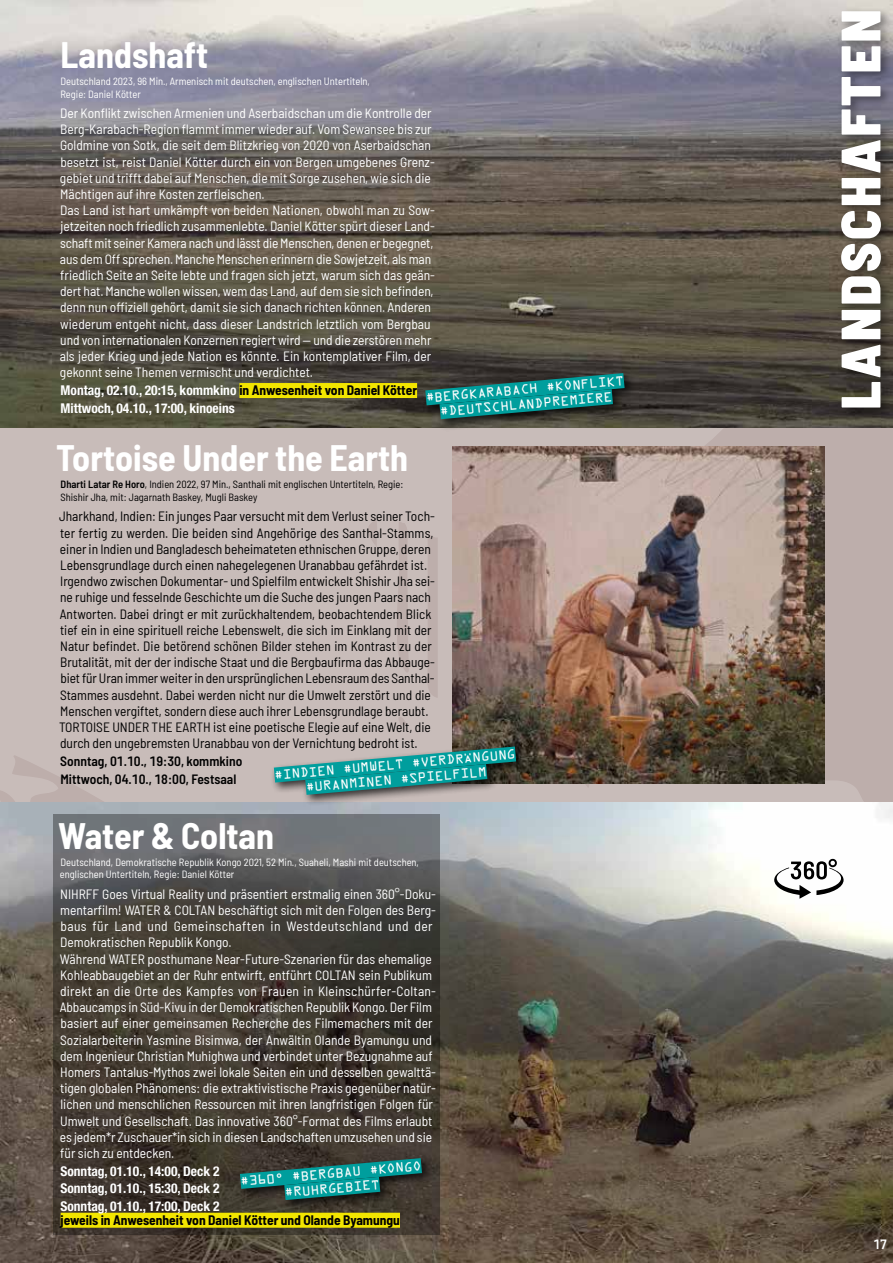
<style>
.page{position:relative;width:893px;height:1263px;background:#fff}
.page>*{position:absolute;margin:0;border:0;box-sizing:border-box;transform-origin:0 0}
.t1{font:900 semi-condensed 55.5px "Barlow";letter-spacing:.05em;color:#fff}
.t2{font:700 semi-condensed 36px "Barlow";color:#fff}
.t3{font:semi-condensed 13.5px/16.2px "Barlow";color:#fff}
.t4{font:semi-condensed 13.5px/16.2px "Barlow";color:#000}
.t5{font:700 condensed 13.5px/17.7px "Helvetica Neue LT Std";color:#fff}
.t6{font:600 semi-condensed 13.5px/17.7px "Barlow";color:#000}
.t7{font:700 semi-condensed 13.5px "Barlow";color:#000}
.t8{font:600 semi-condensed 13.5px "Barlow";color:#fff}
.t9{font:12px/15px "OCRA Std";color:#fff;text-align:center}
.t10{font:semi-condensed 10.5px/12.6px "Barlow";color:#fff}
.t11{font:semi-condensed 10.5px/12.6px "Barlow";color:#000}
.s1{font-family:"Barlow";font-stretch:semi-condensed;color:#000}
.s2{font-weight:600}
</style>
<div class="page">
<div style="left:0;top:428px;width:893px;height:375px;background:#bdaeab"></div>
<svg style="left:0;top:428px;width:869px;height:375px;fill:#c8bcb9"></svg>
<img style="left:0;top:803px;width:893px;height:460px">
<img style="left:0;top:0;width:893px;height:428px">
<img style="left:453px;top:446px;width:372px;height:338px">
<svg style="left:53px;top:814px;width:387px;height:421px;background:#48433d"></svg>
<div style="left:239px;top:383px;width:178px;height:15px;background:#f2e500"></div>
<div style="left:61px;top:1213px;width:339px;height:15px;background:#f2e500"></div>
<div style="left:838px;top:7px;width:55px;height:413px;background:#000;opacity:.4"></div>
<div style="left:237px;top:1155px;width:197px;height:57px;background:#000;opacity:.75"></div>
<svg style="left:224px;top:1149px;width:214px;height:60px;background:#285650"></svg>
<div style="left:422px;top:370px;width:215px;height:61px;background:#c8bcb9"></div>
<svg style="left:410px;top:364px;width:230px;height:64px;background:#276059"></svg>
<div style="left:270px;top:743px;width:258px;height:64px;background:#000;opacity:.75"></div>
<svg style="left:258px;top:738px;width:274px;height:66px"></svg>
<svg style="left:774px;top:859px;width:70px;height:40px"></svg>
<h2 class="t2" style="left:61px;top:29px;width:149px">Landshaft</h2>
<p class="t10" style="left:60px;top:74px;width:311px">Deutschland 2023, 96 Min., Armenisch mit deutschen, englischen Untertiteln,<br>Regie: Daniel Kötter</p>
<p class="t3" style="left:60px;top:104px;width:376px">Der Konflikt zwischen Armenien und Aserbaidschan um die Kontrolle der Berg-Karabach-Region flammt immer wieder auf. Vom Sewansee bis zur Goldmine von Sotk, die seit dem Blitzkrieg von 2020 von Aserbaidschan besetzt ist, reist Daniel Kötter durch ein von Bergen umgebenes Grenz&shy;gebiet und trifft dabei auf Menschen, die mit Sorge zusehen, wie sich die Mächtigen auf ihre Kosten zerfleischen.<br>Das Land ist hart umkämpft von beiden Nationen, obwohl man zu Sow&shy;jetzeiten noch friedlich zusammenlebte. Daniel Kötter spürt dieser Land&shy;schaft mit seiner Kamera nach und lässt die Menschen, denen er begegnet, aus dem Off sprechen. Manche Menschen erinnern die Sowjetzeit, als man friedlich Seite an Seite lebte und fragen sich jetzt, warum sich das geän&shy;dert hat. Manche wollen wissen, wem das Land, auf dem sie sich befinden, denn nun offiziell gehört, damit sie sich danach richten können. Anderen wiederum entgeht nicht, dass dieser Landstrich letztlich vom Bergbau und von internationalen Konzernen regiert wird — und die zerstören mehr als jeder Krieg und jede Nation es könnte. Ein kontemplativer Film, der gekonnt seine Themen vermischt und verdichtet.</p>
<p class="t5" style="left:61px;top:381px;width:358px">Montag, 02.10., 20:15, kommkino <span class="s1">in Anwesenheit von Daniel Kötter<br></span>Mittwoch, 04.10., 17:00, kinoeins</p>
<p class="t9" style="left:425px;top:391px;width:200px;rotate:-5deg">#BERGKARABACH #KONFLIKT #DEUTSCHLANDPREMIERE</p>
<h2 class="t2" style="left:56px;top:432px;width:354px">Tortoise Under the Earth</h2>
<p class="t11" style="left:60px;top:477px;width:344px"><span class="s2">Dharti Latar Re Horo</span>, Indien 2022, 97 Min., Santhali mit englischen Untertiteln, Regie:<br>Shishir Jha, mit: Jagarnath Baskey, Mugli Baskey</p>
<p class="t4" style="left:59px;top:507px;width:377px">Jharkhand, Indien: Ein junges Paar versucht mit dem Verlust seiner Toch&shy;ter fertig zu werden. Die beiden sind Angehörige des Santhal-Stamms, einer in Indien und Bangladesch beheimateten ethnischen Gruppe, deren Lebensgrundlage durch einen nahegelegenen Uranabbau gefährdet ist.<br>Irgendwo zwischen Dokumentar- und Spielfilm entwickelt Shishir Jha sei&shy;ne ruhige und fesselnde Geschichte um die Suche des jungen Paars nach Antworten. Dabei dringt er mit zurückhaltendem, beobachtendem Blick tief ein in eine spirituell reiche Lebenswelt, die sich im Einklang mit der Natur befindet. Die betörend schönen Bilder stehen im Kontrast zu der Brutalität, mit der der indische Staat und die Bergbaufirma das Abbauge&shy;biet für Uran immer weiter in den ursprünglichen Lebensraum des Santhal-Stammes ausdehnt. Dabei werden nicht nur die Umwelt zerstört und die Menschen vergiftet, sondern diese auch ihrer Lebensgrundlage beraubt.<br>TORTOISE UNDER THE EARTH ist eine poetische Elegie auf eine Welt, die durch den ungebremsten Uranabbau von der Vernichtung bedroht ist.</p>
<p class="t6" style="left:60px;top:751px;width:184px">Sonntag, 01.10., 19:30, kommkino<br>Mittwoch, 04.10., 18:00, Festsaal</p>
<p class="t9" style="left:274px;top:768px;width:243px;rotate:-5deg">#INDIEN #UMWELT #VERDRÄNGUNG #URANMINEN #SPIELFILM</p>
<h2 class="t2" style="left:58px;top:810px;width:217px">Water &amp; Coltan</h2>
<p class="t10" style="left:60px;top:855px;width:360px">Deutschland, Demokratische Republik Kongo 2021, 52 Min., Suaheli, Mashi mit deutschen, englischen Untertiteln, Regie: Daniel Kötter</p>
<p class="t3" style="left:60px;top:885px;width:378px">NIHRFF Goes Virtual Reality und präsentiert erstmalig einen 360°-Doku&shy;mentarfilm! WATER &amp; COLTAN beschäftigt sich mit den Folgen des Berg&shy;baus für Land und Gemeinschaften in Westdeutschland und der Demokratischen Republik Kongo.<br>Während WATER posthumane Near-Future-Szenarien für das ehemalige Kohleabbaugebiet an der Ruhr entwirft, entführt COLTAN sein Publikum direkt an die Orte des Kampfes von Frauen in Kleinschürfer-Coltan-Abbaucamps in Süd-Kivu in der Demokratischen Republik Kongo. Der Film basiert auf einer gemeinsamen Recherche des Filmemachers mit der Sozialarbeiterin Yasmine Bisimwa, der Anwältin Olande Byamungu und dem Ingenieur Christian Muhighwa und verbindet unter Bezugnahme auf Homers Tantalus-Mythos zwei lokale Seiten ein und desselben gewalttä&shy;tigen globalen Phänomens: die extraktivistische Praxis gegenüber natür&shy;lichen und menschlichen Ressourcen mit ihren langfristigen Folgen für Umwelt und Gesellschaft. Das innovative 360°-Format des Films erlaubt es jedem*r Zuschauer*in sich in diesen Landschaften umzusehen und sie für sich zu entdecken.</p>
<p class="t5" style="left:60px;top:1162px;width:161px;text-align:justify">Sonntag, 01.10., 14:00, Deck 2<br>Sonntag, 01.10., 15:30, Deck 2<br>Sonntag, 01.10., 17:00, Deck 2</p>
<p class="t7" style="left:61px;top:1210px;width:341px">jeweils in Anwesenheit von Daniel Kötter und Olande Byamungu</p>
<p class="t9" style="left:240px;top:1174px;width:183px;rotate:-5deg">#360° #BERGBAU #KONGO #RUHRGEBIET</p>
<h1 class="t1" style="left:820px;top:409px;width:401px;rotate:-90deg">LANDSCHAFTEN</h1>
<p class="t8" style="left:873px;top:1234px;width:15px">17</p>
</div>
